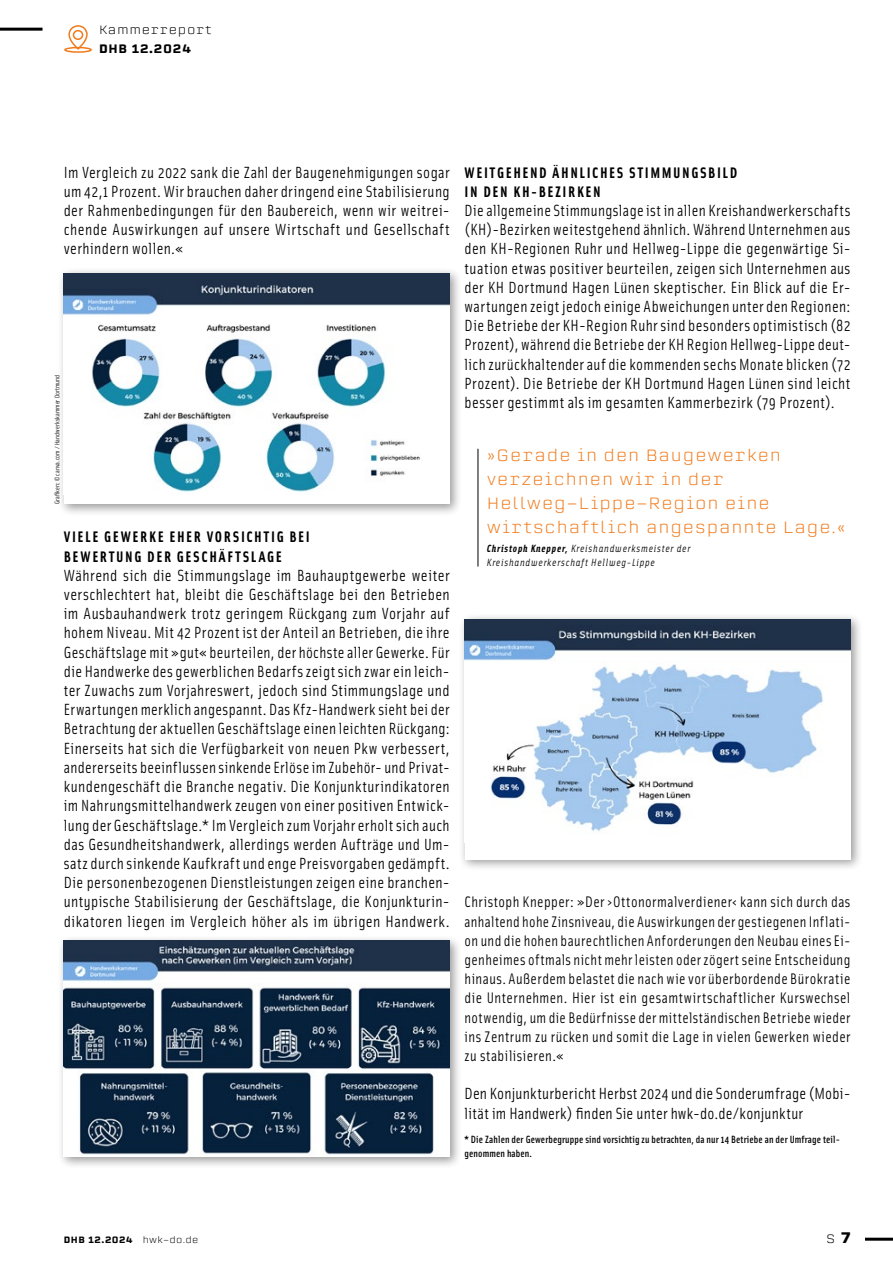
<style>
.page{position:relative;width:893px;height:1263px;background:#fff}
.page>*{position:absolute;margin:0;border:0;box-sizing:border-box;transform-origin:0 0}
.t1{font:16.2px/19.2px "Solex OT";letter-spacing:.025em;color:#000;text-align:justify}
.t2{font:300 16.2px/24px "Erbaum";letter-spacing:.06em;color:#f17a1a}
.t3{font:15.3px/19.2px "Solex OT";letter-spacing:.025em;color:#000;text-align:justify}
.t4{font:700 15.3px/19.2px "Solex OT";letter-spacing:.105em;color:#000}
.t5{font:300 12px/19.2px "Erbaum";letter-spacing:.06em;color:#000}
.t6{font:500 10.5px/14.4px "Solex OT";letter-spacing:.01em;color:#000}
.t7{font:italic 10.5px/14.4px "Solex OT";letter-spacing:.075em;color:#000}
.t8{font:500 9px "Erbaum";letter-spacing:.06em;color:#000}
.t9{font:6.75px "Solex OT";letter-spacing:.01em;color:#000}
.s1{font-weight:700}
.s2{font-weight:500}
.s3{font-weight:300}
.s4{font-weight:700;font-size:15px}
</style>
<div class="page">
<hr style="left:0;top:28px;width:43px;height:3px;background:#000">
<div style="left:64px;top:47px;width:28px;height:6px;border:2px solid #f17a1a;border-radius:50%"></div>
<svg style="left:68px;top:25px;width:20px;height:26px"></svg>
<div style="left:73px;top:30px;width:10px;height:10px;border:2px solid #f17a1a;border-radius:50%"></div>
<hr style="left:865px;top:1238px;width:28px;height:3px;background:#000">
<div style="left:57px;top:267px;width:405px;height:250px;background:#000;opacity:.4"></div>
<div style="left:64px;top:274px;width:386px;height:230px;background:#fff"></div>
<img style="left:64px;top:274px;width:386px;height:218px">
<div style="left:57px;top:935px;width:405px;height:234px;background:#000;opacity:.4"></div>
<img style="left:64px;top:941px;width:386px;height:216px">
<div style="left:458px;top:613px;width:405px;height:258px;background:#000;opacity:.4"></div>
<div style="left:465px;top:619px;width:385px;height:240px;background:#fff"></div>
<img style="left:465px;top:619px;width:385px;height:213px">
<hr style="left:478px;top:449px;width:1px;height:117px;background:#000">
<p class="t5" style="left:99px;top:19px;width:114px">Kammerreport<br><span class="s1">D</span><span class="s2">HB 12.2024</span></p>
<p class="t1" style="left:64px;top:162px;width:387px">Im Vergleich zu 2022 sank die Zahl der Baugenehmigungen sogar um 42,1 Prozent. Wir brauchen daher dringend eine Stabilisierung der Rahmenbedingungen für den Baubereich, wenn wir weitrei&shy;chende Auswirkungen auf unsere Wirtschaft und Gesellschaft verhindern wollen.«</p>
<p class="t4" style="left:465px;top:162px;width:274px">WEITGEHEND ÄHNLICHES STIMMUNGSBILD<br>IN DEN KH-BEZIRKEN</p>
<p class="t1" style="left:465px;top:200px;width:387px">Die allgemeine Stimmungslage ist in allen Kreishandwerkerschafts (KH)-Bezirken weitestgehend ähnlich. Während Unternehmen aus den KH-Regionen Ruhr und Hellweg-Lippe die gegenwärtige Si&shy;tuation etwas positiver beurteilen, zeigen sich Unternehmen aus der KH Dortmund Hagen Lünen skeptischer. Ein Blick auf die Er&shy;wartungen zeigt jedoch einige Abweichungen unter den Regionen:<br>Die Betriebe der KH-Region Ruhr sind besonders optimistisch (82<br>Prozent), während die Betriebe der KH Region Hellweg-Lippe deut&shy;lich zurückhaltender auf die kommenden sechs Monate blicken (72<br>Prozent). Die Betriebe der KH Dortmund Hagen Lünen sind leicht besser gestimmt als im gesamten Kammerbezirk (79 Prozent).</p>
<p class="t9" style="left:53px;top:504px;width:131px;rotate:-90deg">Grafiken: © canva.com / Handwerkskammer Dortmund</p>
<p class="t2" style="left:487px;top:443px;width:360px">»Gerade in den Baugewerken verzeichnen wir in der<br>Hellweg-Lippe-Region eine wirtschaftlich angespannte Lage.«</p>
<p class="t7" style="left:487px;top:541px;width:205px"><span class="s1">Christoph Knepper,</span> Kreishandwerksmeister der<br>Kreishandwerkerschaft Hellweg-Lippe</p>
<p class="t4" style="left:64px;top:527px;width:248px">VIELE GEWERKE EHER VORSICHTIG BEI<br>BEWERTUNG DER GESCHÄFTSLAGE</p>
<p class="t1" style="left:64px;top:565px;width:387px">Während sich die Stimmungslage im Bauhauptgewerbe weiter verschlechtert hat, bleibt die Geschäftslage bei den Betrieben im Ausbauhandwerk trotz geringem Rückgang zum Vorjahr auf hohem Niveau. Mit 42 Prozent ist der Anteil an Betrieben, die ihre Geschäftslage mit »gut« beurteilen, der höchste aller Gewerke. Für die Handwerke des gewerblichen Bedarfs zeigt sich zwar ein leich&shy;ter Zuwachs zum Vorjahreswert, jedoch sind Stimmungslage und Erwartungen merklich angespannt. Das Kfz-Handwerk sieht bei der Betrachtung der aktuellen Geschäftslage einen leichten Rückgang:<br>Einerseits hat sich die Verfügbarkeit von neuen Pkw verbessert, andererseits beeinflussen sinkende Erlöse im Zubehör- und Privat&shy;kundengeschäft die Branche negativ. Die Konjunkturindikatoren im Nahrungsmittelhandwerk zeugen von einer positiven Entwick&shy;lung der Geschäftslage.* Im Vergleich zum Vorjahr erholt sich auch das Gesundheitshandwerk, allerdings werden Aufträge und Um&shy;satz durch sinkende Kaufkraft und enge Preisvorgaben gedämpft.<br>Die personenbezogenen Dienstleistungen zeigen eine branchen&shy;untypische Stabilisierung der Geschäftslage, die Konjunkturin&shy;dikatoren liegen im Vergleich höher als im übrigen Handwerk.</p>
<p class="t3" style="left:465px;top:892px;width:387px">Christoph Knepper: »Der ›Ottonormalverdiener‹ kann sich durch das anhaltend hohe Zinsniveau, die Auswirkungen der gestiegenen Inflati&shy;on und die hohen baurechtlichen Anforderungen den Neubau eines Ei&shy;genheimes oftmals nicht mehr leisten oder zögert seine Entscheidung hinaus. Außerdem belastet die nach wie vor überbordende Bürokratie die Unternehmen. Hier ist ein gesamtwirtschaftlicher Kurswechsel notwendig, um die Bedürfnisse der mittelständischen Betriebe wieder ins Zentrum zu rücken und somit die Lage in vielen Gewerken wieder zu stabilisieren.«</p>
<p class="t1" style="left:465px;top:1083px;width:387px">Den Konjunkturbericht Herbst 2024 und die Sonderumfrage (Mobi&shy;lität im Handwerk) finden Sie unter hwk-do.de/konjunktur</p>
<p class="t6" style="left:465px;top:1131px;width:377px"><span class="s1">*</span> Die Zahlen der Gewerbegruppe sind vorsichtig zu betrachten, da nur 14 Betriebe an der Umfrage teil&shy;genommen haben.</p>
<p class="t8" style="left:64px;top:1234px;width:136px"><span class="s1">D</span>HB 12.2024 <span class="s3">hwk-do.de</span></p>
<p class="t5" style="left:826px;top:1229px;width:26px">S <span class="s4">7</span></p>
</div>
